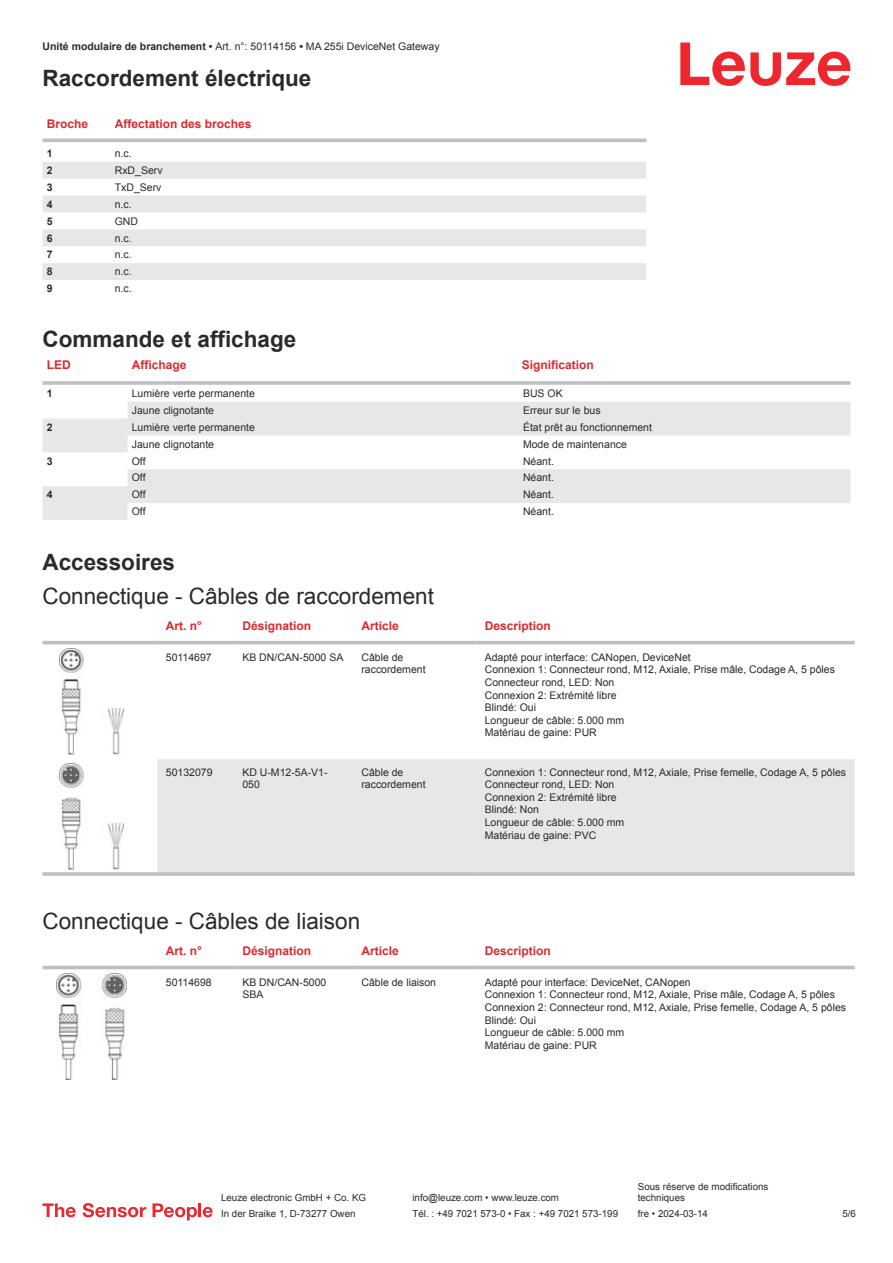
<style>
.page{position:relative;width:893px;height:1263px;background:#fff}
.page>*{position:absolute;margin:0;border:0;box-sizing:border-box;transform-origin:0 0}
.t1{font:22.5px "Arial";color:#2b292a}
.t2{font:700 22.5px "Arial";color:#2b292a}
.t3{font:700 12px "Arial";color:#db2a30}
.t4{font:10.5px/12.6px "Arial";color:#2b292a}
.t5{font:700 10.5px "Arial";color:#2b292a}
.t6{font:9.75px/11.7px "Arial";color:#2b292a}
.s1{font-weight:700}
</style>
<div class="page">
<svg style="left:680px;top:43px;width:170px;height:43px"></svg>
<svg style="left:43px;top:138px;width:603px;height:1px"></svg>
<svg style="left:43px;top:162px;width:603px;height:118px;fill:#e6e7e9"></svg>
<hr style="left:43px;top:139px;width:68px;height:3px;background:#bdbfc1">
<hr style="left:111px;top:139px;width:267px;height:3px;background:#bdbfc1">
<hr style="left:378px;top:139px;width:268px;height:3px;background:#bdbfc1">
<svg style="left:43px;top:402px;width:807px;height:118px;fill:#e6e7e9"></svg>
<hr style="left:43px;top:381px;width:21px;height:4px;background:#c8cacc">
<svg style="left:64px;top:381px;width:64px;height:4px"></svg>
<hr style="left:128px;top:381px;width:391px;height:4px;background:#c8cacc">
<hr style="left:519px;top:381px;width:331px;height:4px;background:#c3c5c7">
<svg style="left:43px;top:640px;width:812px;height:9px"></svg>
<div style="left:157px;top:759px;width:698px;height:113px;background:#e6e7e9"></div>
<hr style="left:43px;top:641px;width:114px;height:3px;background:#bdbfc1">
<hr style="left:157px;top:641px;width:77px;height:3px;background:#bdbfc1">
<hr style="left:234px;top:641px;width:119px;height:3px;background:#bdbfc1">
<hr style="left:353px;top:641px;width:123px;height:3px;background:#bdbfc1">
<hr style="left:476px;top:641px;width:379px;height:3px;background:#bdbfc1">
<hr style="left:43px;top:872px;width:114px;height:4px;background:#bdbfc1">
<hr style="left:157px;top:872px;width:77px;height:4px;background:#c7c9ca">
<hr style="left:234px;top:872px;width:119px;height:4px;background:#bdbfc1">
<hr style="left:353px;top:872px;width:123px;height:4px;background:#bdbfc1">
<hr style="left:476px;top:872px;width:379px;height:4px;background:#c7c9ca">
<img style="left:59px;top:649px;width:65px;height:106px">
<img style="left:59px;top:763px;width:65px;height:107px">
<svg style="left:43px;top:965px;width:812px;height:27px"></svg>
<hr style="left:43px;top:966px;width:114px;height:3px;background:#bdbfc1">
<hr style="left:157px;top:966px;width:77px;height:3px;background:#bdbfc1">
<hr style="left:234px;top:966px;width:119px;height:3px;background:#bdbfc1">
<hr style="left:353px;top:966px;width:123px;height:3px;background:#bdbfc1">
<hr style="left:476px;top:966px;width:379px;height:3px;background:#bdbfc1">
<img style="left:56px;top:973px;width:70px;height:107px">
<svg style="left:43px;top:1203px;width:33px;height:14px"></svg>
<svg style="left:83px;top:1203px;width:63px;height:14px"></svg>
<svg style="left:153px;top:1203px;width:44px;height:17px"></svg>
<hr style="left:198px;top:1203px;width:3px;height:14px;background:#ed272d">
<svg style="left:203px;top:1207px;width:10px;height:10px"></svg>
<p class="t4" style="left:43px;top:41px;width:399px"><span class="s1">Unité modulaire de branchement •</span> Art. n°: 50114156 <span class="s1">•</span> MA 255i DeviceNet Gateway</p>
<h1 class="t2" style="left:43px;top:70px;width:270px">Raccordement électrique</h1>
<p class="t3" style="left:47px;top:119px;width:43px">Broche</p>
<p class="t3" style="left:115px;top:119px;width:138px">Affectation des broches</p>
<p class="t5" style="left:47px;top:149px;width:7px">1</p>
<p class="t4" style="left:115px;top:148px;width:18px">n.c.</p>
<p class="t5" style="left:47px;top:166px;width:7px">2</p>
<p class="t4" style="left:115px;top:165px;width:49px">RxD_Serv</p>
<p class="t5" style="left:47px;top:183px;width:7px">3</p>
<p class="t4" style="left:115px;top:182px;width:48px">TxD_Serv</p>
<p class="t5" style="left:47px;top:200px;width:7px">4</p>
<p class="t4" style="left:115px;top:199px;width:18px">n.c.</p>
<p class="t5" style="left:47px;top:217px;width:7px">5</p>
<p class="t4" style="left:115px;top:216px;width:25px">GND</p>
<p class="t5" style="left:47px;top:234px;width:7px">6</p>
<p class="t4" style="left:115px;top:232px;width:18px">n.c.</p>
<p class="t5" style="left:47px;top:251px;width:7px">7</p>
<p class="t4" style="left:115px;top:249px;width:18px">n.c.</p>
<p class="t5" style="left:47px;top:268px;width:7px">8</p>
<p class="t4" style="left:115px;top:266px;width:18px">n.c.</p>
<p class="t5" style="left:47px;top:285px;width:7px">9</p>
<p class="t4" style="left:115px;top:283px;width:18px">n.c.</p>
<h1 class="t2" style="left:43px;top:331px;width:255px">Commande et affichage</h1>
<p class="t3" style="left:47px;top:360px;width:25px">LED</p>
<p class="t3" style="left:132px;top:360px;width:56px">Affichage</p>
<p class="t3" style="left:522px;top:360px;width:74px">Signification</p>
<p class="t5" style="left:47px;top:389px;width:7px">1</p>
<p class="t4" style="left:132px;top:388px;width:125px">Lumière verte permanente</p>
<p class="t4" style="left:523px;top:388px;width:41px">BUS OK</p>
<p class="t4" style="left:132px;top:405px;width:84px">Jaune clignotante</p>
<p class="t4" style="left:523px;top:405px;width:79px">Erreur sur le bus</p>
<p class="t5" style="left:47px;top:423px;width:7px">2</p>
<p class="t4" style="left:132px;top:422px;width:125px">Lumière verte permanente</p>
<p class="t4" style="left:523px;top:422px;width:130px">État prêt au fonctionnement</p>
<p class="t4" style="left:132px;top:439px;width:84px">Jaune clignotante</p>
<p class="t4" style="left:523px;top:439px;width:105px">Mode de maintenance</p>
<p class="t5" style="left:47px;top:457px;width:7px">3</p>
<p class="t4" style="left:132px;top:455px;width:15px">Off</p>
<p class="t4" style="left:523px;top:455px;width:32px">Néant.</p>
<p class="t4" style="left:132px;top:472px;width:15px">Off</p>
<p class="t4" style="left:523px;top:472px;width:32px">Néant.</p>
<p class="t5" style="left:47px;top:491px;width:7px">4</p>
<p class="t4" style="left:132px;top:489px;width:15px">Off</p>
<p class="t4" style="left:523px;top:489px;width:32px">Néant.</p>
<p class="t4" style="left:132px;top:506px;width:15px">Off</p>
<p class="t4" style="left:523px;top:506px;width:32px">Néant.</p>
<h1 class="t2" style="left:43px;top:554px;width:134px">Accessoires</h1>
<h1 class="t1" style="left:43px;top:587px;width:393px">Connectique - Câbles de raccordement</h1>
<p class="t3" style="left:166px;top:621px;width:38px">Art. n°</p>
<p class="t3" style="left:242px;top:621px;width:70px">Désignation</p>
<p class="t3" style="left:361px;top:621px;width:39px">Article</p>
<p class="t3" style="left:485px;top:621px;width:68px">Description</p>
<p class="t4" style="left:166px;top:652px;width:47px">50114697</p>
<p class="t4" style="left:242px;top:652px;width:102px">KB DN/CAN-5000 SA</p>
<p class="t4" style="left:361px;top:652px;width:66px">Câble de raccordement</p>
<p class="t4" style="left:485px;top:652px;width:352px">Adapté pour interface: CANopen, DeviceNet<br>Connexion 1: Connecteur rond, M12, Axiale, Prise mâle, Codage A, 5 pôles Connecteur rond, LED: Non<br>Connexion 2: Extrémité libre<br>Blindé: Oui<br>Longueur de câble: 5.000 mm<br>Matériau de gaine: PUR</p>
<p class="t4" style="left:166px;top:767px;width:48px">50132079</p>
<p class="t4" style="left:242px;top:767px;width:87px">KD U-M12-5A-V1-<br>050</p>
<p class="t4" style="left:361px;top:767px;width:66px">Câble de raccordement</p>
<p class="t4" style="left:485px;top:767px;width:363px">Connexion 1: Connecteur rond, M12, Axiale, Prise femelle, Codage A, 5 pôles<br>Connecteur rond, LED: Non<br>Connexion 2: Extrémité libre<br>Blindé: Non<br>Longueur de câble: 5.000 mm<br>Matériau de gaine: PVC</p>
<h1 class="t1" style="left:43px;top:912px;width:319px">Connectique - Câbles de liaison</h1>
<p class="t3" style="left:166px;top:946px;width:38px">Art. n°</p>
<p class="t3" style="left:242px;top:946px;width:70px">Désignation</p>
<p class="t3" style="left:361px;top:946px;width:39px">Article</p>
<p class="t3" style="left:485px;top:946px;width:68px">Description</p>
<p class="t4" style="left:166px;top:977px;width:47px">50114698</p>
<p class="t4" style="left:242px;top:977px;width:86px">KB DN/CAN-5000<br>SBA</p>
<p class="t4" style="left:361px;top:977px;width:76px">Câble de liaison</p>
<p class="t4" style="left:485px;top:977px;width:363px">Adapté pour interface: DeviceNet, CANopen<br>Connexion 1: Connecteur rond, M12, Axiale, Prise mâle, Codage A, 5 pôles Connexion 2: Connecteur rond, M12, Axiale, Prise femelle, Codage A, 5 pôles Blindé: Oui<br>Longueur de câble: 5.000 mm<br>Matériau de gaine: PUR</p>
<p class="t6" style="left:221px;top:1193px;width:146px">Leuze electronic GmbH + Co. KG</p>
<p class="t6" style="left:412px;top:1193px;width:148px">info@leuze.com • www.leuze.com</p>
<p class="t6" style="left:638px;top:1181px;width:132px">Sous réserve de modifications techniques</p>
<p class="t6" style="left:221px;top:1209px;width:136px">In der Braike 1, D-73277 Owen</p>
<p class="t6" style="left:412px;top:1209px;width:207px">Tél. : +49 7021 573-0 • Fax : +49 7021 573-199</p>
<p class="t6" style="left:638px;top:1209px;width:72px">fre • 2024-03-14</p>
<p class="t6" style="left:842px;top:1209px;width:15px">5 /6</p>
</div>
